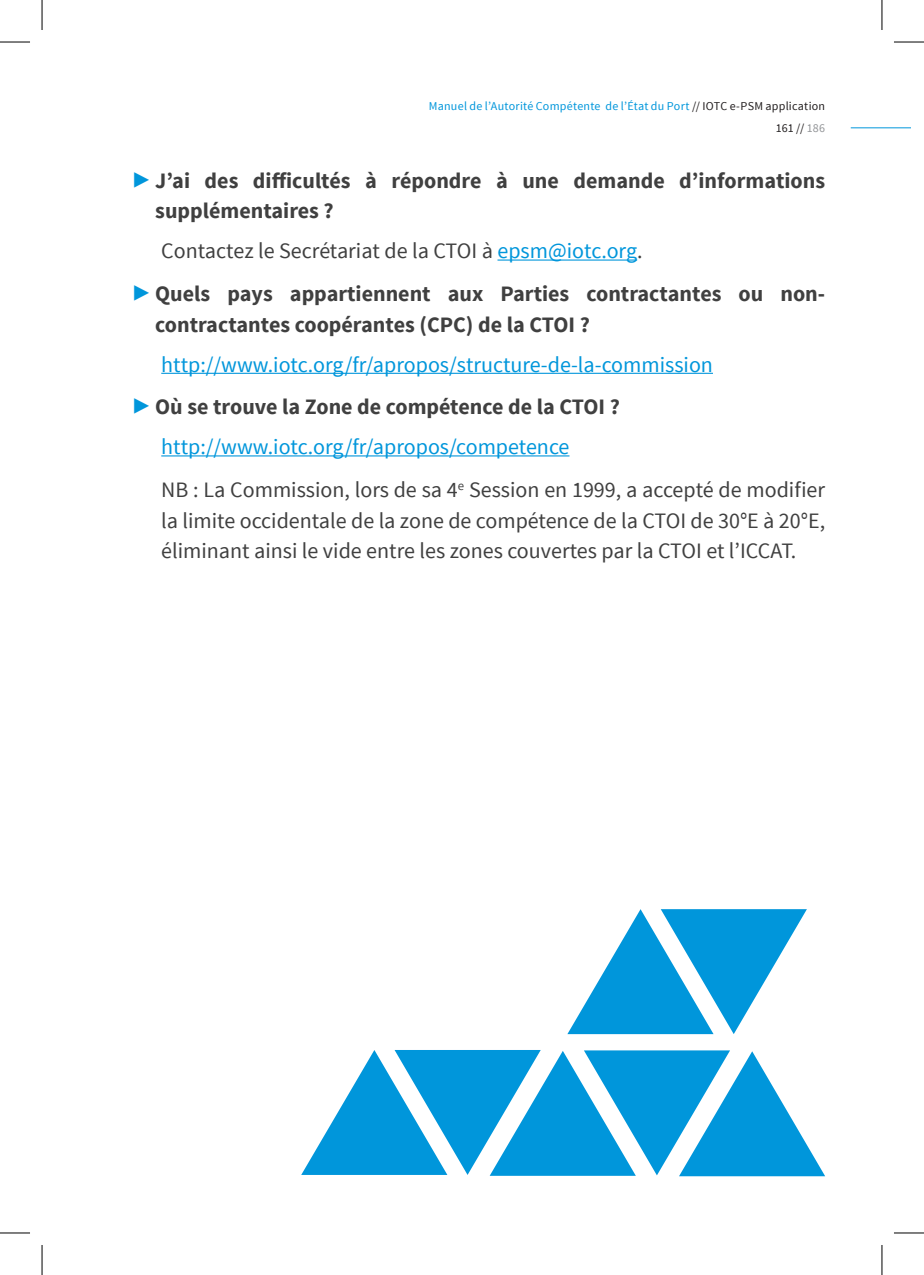
<style>
.page{position:relative;width:924px;height:1275px;background:#fff}
.page>*{position:absolute;margin:0;border:0;box-sizing:border-box;transform-origin:0 0}
.t1{font:22px/42.6px "Source Sans Pro";color:#404040}
.t2{font:700 22px/30.6px "Source Sans Pro";color:#404040}
.t3{font:22px/42.6px "Source Sans Pro";color:#0096db}
.t4{font:12px/22px "Source Sans Pro";letter-spacing:.02em;color:#0096db;text-align:right}
.s1{color:#231f20}
.s2{color:#939598}
.s3{font-size:28px;color:#0096db}
.s4{font-weight:400}
.s5{font-weight:400;color:#0096db}
.s6{font-weight:700;font-size:28px}
.s7{font-weight:700;color:#404040}
.s8{color:#0096db}
</style>
<div class="page">
<hr style="left:850px;top:127px;width:59px;height:1px;background:#0096db">
<hr style="left:497px;top:259px;width:140px;height:2px;background:#0096db">
<hr style="left:161px;top:373px;width:551px;height:1px;background:#0096db">
<hr style="left:161px;top:455px;width:408px;height:1px;background:#0096db">
<svg style="left:301px;top:909px;width:523px;height:267px"></svg>
<hr style="left:0;top:42px;width:30px;height:1px;background:#000">
<hr style="left:893px;top:42px;width:30px;height:1px;background:#000">
<hr style="left:0;top:1232px;width:30px;height:1px;background:#000">
<hr style="left:893px;top:1232px;width:30px;height:1px;background:#000">
<hr style="left:42px;top:0;width:1px;height:30px;background:#000">
<hr style="left:42px;top:1245px;width:1px;height:30px;background:#000">
<hr style="left:881px;top:0;width:1px;height:30px;background:#000">
<hr style="left:881px;top:1245px;width:1px;height:30px;background:#000">
<p class="t4" style="left:428px;top:95px;width:397px">Manuel de l’Autorité Compétente de l’État du Port <span class="s1">// IOTC e-PSM application<br>161 //</span> <span class="s2">186</span></p>
<p class="t2" style="left:155px;top:166px;width:671px;text-indent:-22px"><span class="s3">▶</span> J’ai des difficultés à répondre à une demande d’informations supplémentaires ?</p>
<p class="t2" style="left:133px;top:231px;width:693px;line-height:42.6px;text-indent:28px"><span class="s4">Contactez le Secrétariat de la CTOI à</span> <span class="s5">epsm@iotc.org</span><span class="s4">.<br></span><span class="s3">▶</span> Quels pays appartiennent aux Parties contractantes ou non-</p>
<p class="t2" style="left:155px;top:310px;width:436px">contractantes coopérantes (CPC) de la CTOI ?</p>
<p class="t3" style="left:133px;top:343px;width:581px;text-indent:28px">http://www.iotc.org/fr/apropos/structure-de-la-commission <span class="s6">▶</span> <span class="s7">Où se trouve la Zone de compétence de la CTOI ?</span></p>
<p class="t1" style="left:161px;top:426px;width:665px"><span class="s8">http://www.iotc.org/fr/apropos/competence<br></span>NB : La Commission, lors de sa 4<sup>e</sup> Session en 1999, a accepté de modifier</p>
<p class="t1" style="left:161px;top:505px;width:665px;line-height:30.6px">la limite occidentale de la zone de compétence de la CTOI de 30°E à 20°E, éliminant ainsi le vide entre les zones couvertes par la CTOI et l’ICCAT.</p>
</div>
